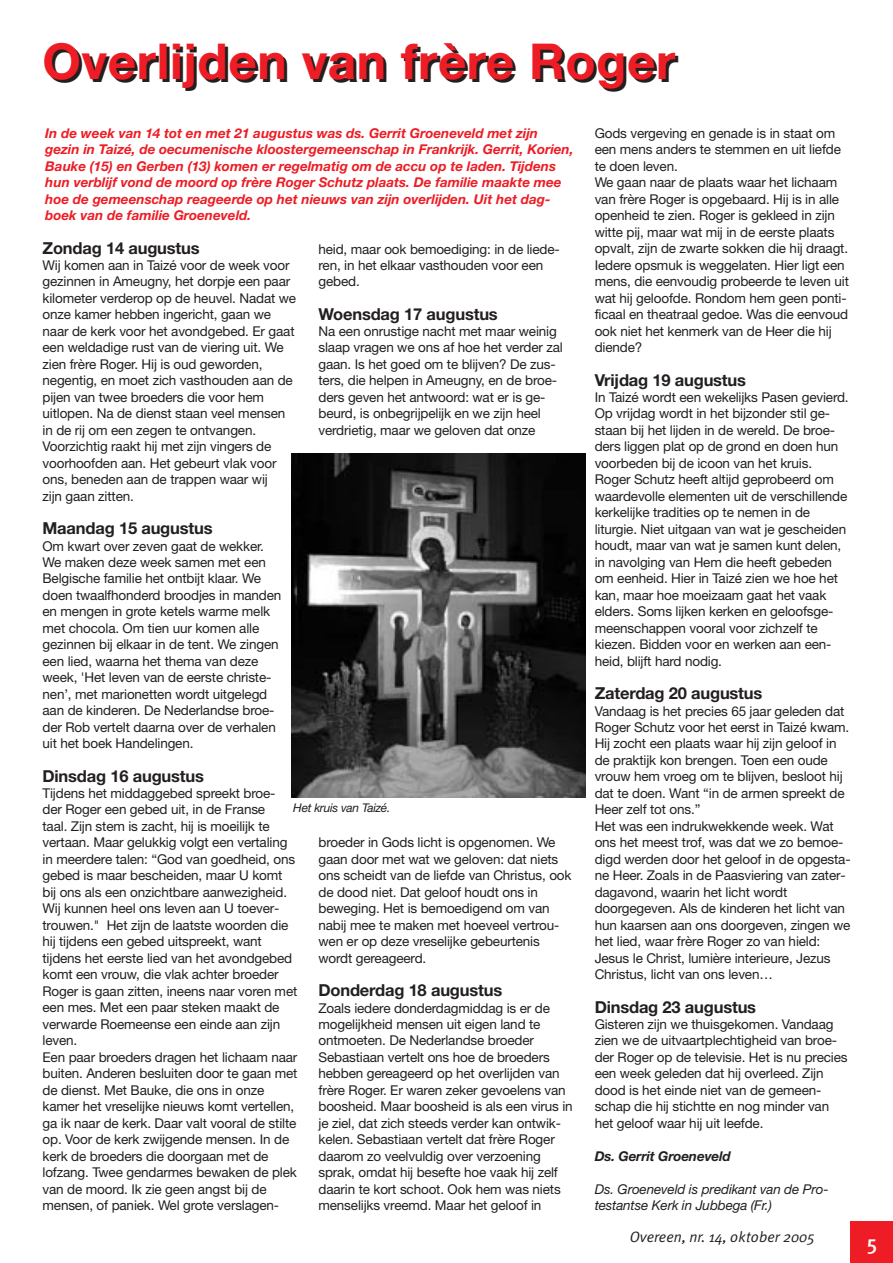
<style>
.page{position:relative;width:893px;height:1263px;background:#fff}
.page>*{position:absolute;margin:0;border:0;box-sizing:border-box;transform-origin:0 0}
.t1{font:700 49.5px "Helvetica Neue";letter-spacing:.01em;color:#ee1c24}
.t2{font:500 21px "Meta Plus";color:#fff}
.t3{font:700 16.5px "Helvetica Neue";letter-spacing:-.01em;color:#231f1f}
.t4{font:italic 15px "Meta Plus Normal";color:#231f1f}
.t5{font:13.5px/16.5px "Helvetica Neue";letter-spacing:-.01em;color:#231f1f}
.t6{font:italic 700 13.5px/16.5px "Helvetica Neue";color:#ee1c24}
.t7{font:italic 13.5px/16.5px "Helvetica Neue";letter-spacing:-.01em;color:#231f1f}
.t8{font:italic 700 13.5px "Helvetica Neue";letter-spacing:-.01em;color:#231f1f}
.t9{font:italic 12px "Helvetica Neue";letter-spacing:-.02em;color:#231f1f}
</style>
<div class="page">
<div style="left:850px;top:1222px;width:42px;height:41px;background:#ee1c24"></div>
<img style="left:292px;top:454px;width:293px;height:344px">
<h1 class="t1" style="left:43px;top:44px;width:634px">Overlijden van frère Roger</h1>
<p class="t6" style="left:45px;top:126px;width:530px">In de week van 14 tot en met 21 augustus was ds. Gerrit Groeneveld met zijn gezin in Taizé, de oecumenische kloostergemeenschap in Frankrijk. Gerrit, Korien, Bauke (15) en Gerben (13) komen er regelmatig om de accu op te laden. Tijdens hun verblijf vond de moord op frère Roger Schutz plaats. De familie maakte mee hoe de gemeenschap reageerde op het nieuws van zijn overlijden. Uit het dag&shy;boek van de familie Groeneveld.</p>
<p class="t5" style="left:594px;top:126px;width:256px">Gods vergeving en genade is in staat om een mens anders te stemmen en uit liefde te doen leven.<br>We gaan naar de plaats waar het lichaam van frère Roger is opgebaard. Hij is in alle openheid te zien. Roger is gekleed in zijn witte pij, maar wat mij in de eerste plaats opvalt, zijn de zwarte sokken die hij draagt.<br>Iedere opsmuk is weggelaten. Hier ligt een mens, die eenvoudig probeerde te leven uit wat hij geloofde. Rondom hem geen ponti&shy;ficaal en theatraal gedoe. Was die eenvoud ook niet het kenmerk van de Heer die hij diende?</p>
<p class="t3" style="left:594px;top:374px;width:153px">Vrijdag 19 augustus</p>
<p class="t5" style="left:594px;top:390px;width:255px">In Taizé wordt een wekelijks Pasen gevierd.<br>Op vrijdag wordt in het bijzonder stil ge&shy;staan bij het lijden in de wereld. De broe&shy;ders liggen plat op de grond en doen hun voorbeden bij de icoon van het kruis.<br>Roger Schutz heeft altijd geprobeerd om waardevolle elementen uit de verschillende kerkelijke tradities op te nemen in de liturgie. Niet uitgaan van wat je gescheiden houdt, maar van wat je samen kunt delen, in navolging van Hem die heeft gebeden om eenheid. Hier in Taizé zien we hoe het kan, maar hoe moeizaam gaat het vaak elders. Soms lijken kerken en geloofsge&shy;meenschappen vooral voor zichzelf te kiezen. Bidden voor en werken aan een&shy;heid, blijft hard nodig.</p>
<p class="t3" style="left:594px;top:687px;width:169px">Zaterdag 20 augustus</p>
<p class="t5" style="left:594px;top:704px;width:257px">Vandaag is het precies 65 jaar geleden dat Roger Schutz voor het eerst in Taizé kwam.<br>Hij zocht een plaats waar hij zijn geloof in de praktijk kon brengen. Toen een oude vrouw hem vroeg om te blijven, besloot hij dat te doen. Want “in de armen spreekt de Heer zelf tot ons.”<br>Het was een indrukwekkende week. Wat ons het meest trof, was dat we zo bemoe&shy;digd werden door het geloof in de opgesta&shy;ne Heer. Zoals in de Paasviering van zater&shy;dagavond, waarin het licht wordt doorgegeven. Als de kinderen het licht van hun kaarsen aan ons doorgeven, zingen we het lied, waar frère Roger zo van hield:<br>Jesus le Christ, lumière interieure, Jezus Christus, licht van ons leven…</p>
<p class="t3" style="left:594px;top:1001px;width:163px">Dinsdag 23 augustus</p>
<p class="t5" style="left:594px;top:1017px;width:254px">Gisteren zijn we thuisgekomen. Vandaag zien we de uitvaartplechtigheid van broe&shy;der Roger op de televisie. Het is nu precies een week geleden dat hij overleed. Zijn dood is het einde niet van de gemeen&shy;schap die hij stichtte en nog minder van het geloof waar hij uit leefde.</p>
<p class="t8" style="left:594px;top:1151px;width:137px">Ds. Gerrit Groeneveld</p>
<p class="t7" style="left:594px;top:1182px;width:235px">Ds. Groeneveld is predikant van de Pro&shy;testantse Kerk in Jubbega (Fr.)</p>
<p class="t3" style="left:43px;top:242px;width:158px">Zondag 14 augustus</p>
<p class="t5" style="left:43px;top:258px;width:255px">Wij komen aan in Taizé voor de week voor gezinnen in Ameugny, het dorpje een paar kilometer verderop op de heuvel. Nadat we onze kamer hebben ingericht, gaan we naar de kerk voor het avondgebed. Er gaat een weldadige rust van de viering uit. We zien frère Roger. Hij is oud geworden, negentig, en moet zich vasthouden aan de pijen van twee broeders die voor hem uitlopen. Na de dienst staan veel mensen in de rij om een zegen te ontvangen.<br>Voorzichtig raakt hij met zijn vingers de voorhoofden aan. Het gebeurt vlak voor ons, beneden aan de trappen waar wij<br>zijn gaan zitten.</p>
<p class="t3" style="left:43px;top:522px;width:171px">Maandag 15 augustus</p>
<p class="t5" style="left:43px;top:539px;width:240px">Om kwart over zeven gaat de wekker.<br>We maken deze week samen met een Belgische familie het ontbijt klaar. We doen twaalfhonderd broodjes in manden en mengen in grote ketels warme melk met chocola. Om tien uur komen alle gezinnen bij elkaar in de tent. We zingen een lied, waarna het thema van deze week, 'Het leven van de eerste christe&shy;nen’, met marionetten wordt uitgelegd aan de kinderen. De Nederlandse broe&shy;der Rob vertelt daarna over de verhalen uit het boek Handelingen.</p>
<p class="t3" style="left:43px;top:770px;width:163px">Dinsdag 16 augustus</p>
<p class="t5" style="left:43px;top:786px;width:256px">Tijdens het middaggebed spreekt broe&shy;der Roger een gebed uit, in de Franse<br>taal. Zijn stem is zacht, hij is moeilijk te vertaan. Maar gelukkig volgt een vertaling in meerdere talen: “God van goedheid, ons gebed is maar bescheiden, maar U komt bij ons als een onzichtbare aanwezigheid.<br>Wij kunnen heel ons leven aan U toever&shy;trouwen." Het zijn de laatste woorden die hij tijdens een gebed uitspreekt, want tijdens het eerste lied van het avondgebed komt een vrouw, die vlak achter broeder Roger is gaan zitten, ineens naar voren met een mes. Met een paar steken maakt de verwarde Roemeense een einde aan zijn leven.<br>Een paar broeders dragen het lichaam naar buiten. Anderen besluiten door te gaan met de dienst. Met Bauke, die ons in onze kamer het vreselijke nieuws komt vertellen, ga ik naar de kerk. Daar valt vooral de stilte op. Voor de kerk zwijgende mensen. In de kerk de broeders die doorgaan met de lofzang. Twee gendarmes bewaken de plek van de moord. Ik zie geen angst bij de mensen, of paniek. Wel grote verslagen-</p>
<p class="t5" style="left:318px;top:242px;width:243px">heid, maar ook bemoediging: in de liede&shy;ren, in het elkaar vasthouden voor een gebed.</p>
<p class="t3" style="left:318px;top:308px;width:181px">Woensdag 17 augustus</p>
<p class="t5" style="left:318px;top:324px;width:246px">Na een onrustige nacht met maar weinig slaap vragen we ons af hoe het verder zal gaan. Is het goed om te blijven? De zus&shy;ters, die helpen in Ameugny, en de broe&shy;ders geven het antwoord: wat er is ge&shy;beurd, is onbegrijpelijk en we zijn heel verdrietig, maar we geloven dat onze</p>
<p class="t9" style="left:293px;top:804px;width:99px">Het kruis van Taizé.</p>
<p class="t5" style="left:318px;top:836px;width:254px">broeder in Gods licht is opgenomen. We gaan door met wat we geloven: dat niets ons scheidt van de liefde van Christus, ook de dood niet. Dat geloof houdt ons in beweging. Het is bemoedigend om van nabij mee te maken met hoeveel vertrou&shy;wen er op deze vreselijke gebeurtenis wordt gereageerd.</p>
<p class="t3" style="left:318px;top:984px;width:185px">Donderdag 18 augustus</p>
<p class="t5" style="left:318px;top:1001px;width:256px">Zoals iedere donderdagmiddag is er de mogelijkheid mensen uit eigen land te ontmoeten. De Nederlandse broeder Sebastiaan vertelt ons hoe de broeders hebben gereageerd op het overlijden van frère Roger. Er waren zeker gevoelens van boosheid. Maar boosheid is als een virus in je ziel, dat zich steeds verder kan ontwik&shy;kelen. Sebastiaan vertelt dat frère Roger daarom zo veelvuldig over verzoening sprak, omdat hij besefte hoe vaak hij zelf daarin te kort schoot. Ook hem was niets menselijks vreemd. Maar het geloof in</p>
<p class="t4" style="left:629px;top:1232px;width:187px">Overeen, nr. 14, oktober 2005</p>
<h2 class="t2" style="left:866px;top:1236px;width:12px">5</h2>
</div>
